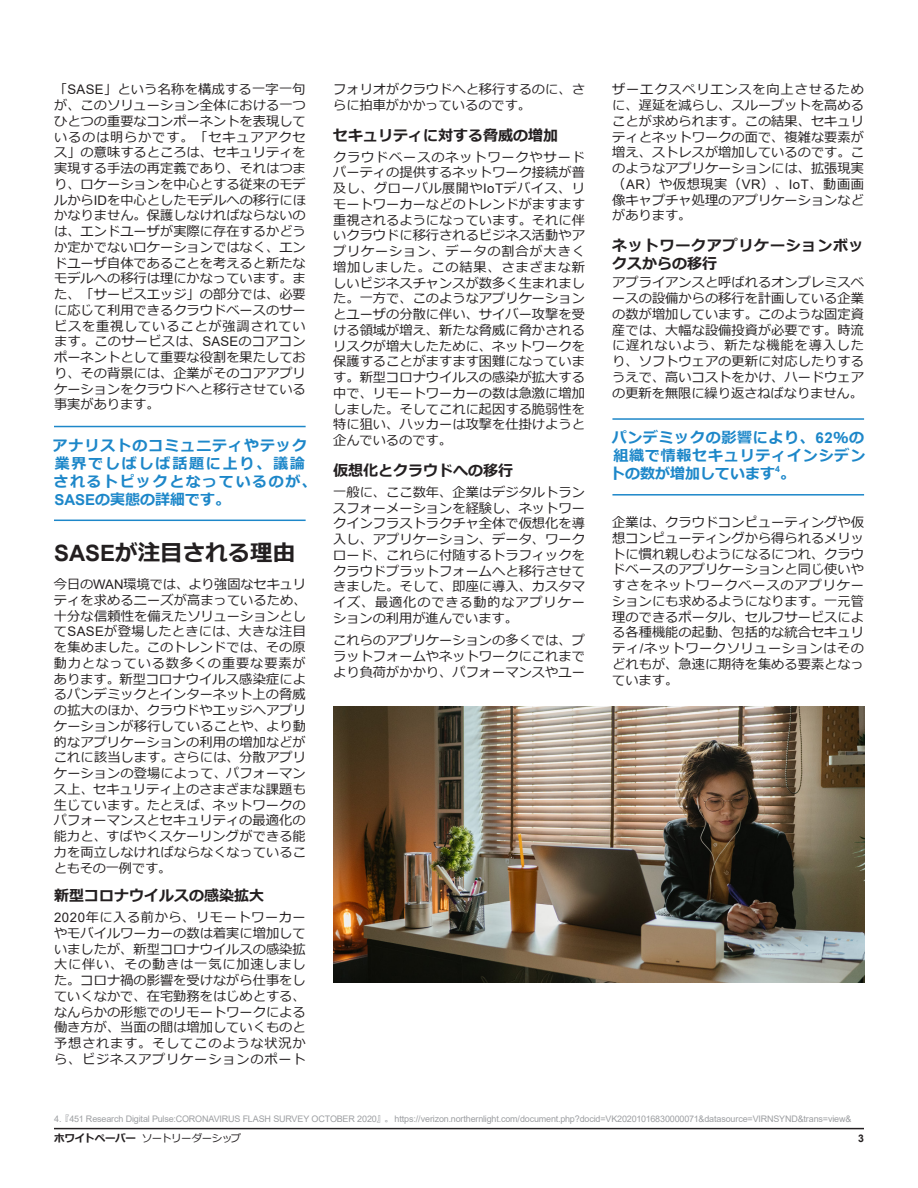
<style>
.page{position:relative;width:918px;height:1188px;background:#fff}
.page>*{position:absolute;margin:0;border:0;box-sizing:border-box;transform-origin:0 0}
.Body_Text__Regular{font:700 22.5px "Meiryo";color:#231f20}
.Call_outs__blue{font:700 15px/18px "Meiryo";letter-spacing:.105em;color:#1d87c9}
.Call_outs__blue-2{font:700 15px/18px "Meiryo";letter-spacing:.055em;color:#1d87c9;text-align:justify}
.Body_Text__Regular-2{font:700 15px "Meiryo";color:#231f20}
.Body_Text__Regular-3{font:700 15px/18px "Meiryo";letter-spacing:.05em;color:#231f20}
.Body_Text__Regular-4{font:13.2px/15.8px "Meiryo";letter-spacing:.005em;color:#231f20;text-align:justify}
.t1{font:10.5px "Meiryo";letter-spacing:-.045em;color:#231f20}
.t2{font:700 10.5px "Arial";color:#231f20}
.Legal{font:9px "Arial";letter-spacing:-.02em;color:#9d9fa2}
.Call_outs__blue-3{font:700 8.7px "Arial";color:#1d87c9}
.s1{font-family:"Arial"}
.s2{font-family:"Meiryo"}
.s3{font-weight:700}
</style>
<div class="page">
<hr style="left:54px;top:1128px;width:810px;height:1px;background:#231f20">
<img style="left:333px;top:706px;width:531px;height:277px">
<hr style="left:612px;top:418px;width:252px;height:2px;background:#1d87c9">
<hr style="left:612px;top:494px;width:252px;height:2px;background:#1d87c9">
<hr style="left:54px;top:426px;width:252px;height:1px;background:#1d87c9">
<hr style="left:54px;top:520px;width:252px;height:1px;background:#1d87c9">
<p class="Body_Text__Regular-4" style="left:54px;top:82px;width:253px">「<span class="s1">SASE</span>」という名称を構成する一字一句が、このソリューション全体における一つひとつの重要なコンポーネントを表現しているのは明らかです。「セキュアアクセス」の意味するところは、セキュリティを実現する手法の再定義であり、それはつまり、ロケーションを中心とする従来のモデルから<span class="s1">ID</span>を中心としたモデルへの移行にほかなりません。保護しなければならないのは、エンドユーザが実際に存在するかどうか定かでないロケーションではなく、エンドユーザ自体であることを考えると新たなモデルへの移行は理にかなっています。また、「サービスエッジ」の部分では、必要に応じて利用できるクラウドベースのサービスを重視していることが強調されています。このサービスは、<span class="s1">SASE</span>のコアコンポーネントとして重要な役割を果たしており、その背景には、企業がそのコアアプリケーションをクラウドへと移行させている事実があります。</p>
<p class="Call_outs__blue" style="left:53px;top:437px;width:266px">アナリストのコミュニティやテック業界でしばしば話題に上り、議論されるトピックとなっているのが、<br><span class="s1">SASE</span>の実態の詳細です。</p>
<p class="Body_Text__Regular" style="left:54px;top:537px;width:243px"><span class="s1">SASE</span>が注目される理由</p>
<p class="Body_Text__Regular-4" style="left:54px;top:577px;width:254px">今日の<span class="s1">WAN</span>環境では、より強固なセキュリティを求めるニーズが高まっているため、十分な信頼性を備えたソリューションとして<span class="s1">SASE</span>が登場したときには、大きな注目を集めました。このトレンドでは、その原動力となっている数多くの重要な要素があります。新型コロナウイルス感染症によるパンデミックとインターネット上の脅威の拡大のほか、クラウドやエッジへアプリケーションが移行していることや、より動的なアプリケーションの利用の増加などがこれに該当します。さらには、分散アプリケーションの登場によって、パフォーマンス上、セキュリティ上のさまざまな課題も生じています。たとえば、ネットワークのパフォーマンスとセキュリティの最適化の能力と、すばやくスケーリングができる能力を両立しなければならなくなっていることもその一例です。</p>
<p class="Body_Text__Regular-2" style="left:54px;top:885px;width:211px">新型コロナウイルスの感染拡大</p>
<p class="Body_Text__Regular-4" style="left:54px;top:910px;width:253px"><span class="s1">2020</span>年に入る前から、リモートワーカーやモバイルワーカーの数は着実に増加していましたが、新型コロナウイルスの感染拡大に伴い、その動きは一気に加速しました。コロナ禍の影響を受けながら仕事をしていくなかで、在宅勤務をはじめとする、なんらかの形態でのリモートワークによる働き方が、当面の間は増加していくものと予想されます。そしてこのような状況から、ビジネスアプリケーションのポート</p>
<p class="Body_Text__Regular-4" style="left:333px;top:82px;width:253px">フォリオがクラウドへと移行するのに、さらに拍車がかかっているのです。</p>
<p class="Body_Text__Regular-2" style="left:333px;top:125px;width:226px">セキュリティに対する脅威の増加</p>
<p class="Body_Text__Regular-4" style="left:333px;top:150px;width:253px">クラウドベースのネットワークやサードパーティの提供するネットワーク接続が普及し、グローバル展開や<span class="s1">IoT</span>デバイス、リモートワーカーなどのトレンドがますます重視されるようになっています。それに伴いクラウドに移行されるビジネス活動やアプリケーション、データの割合が大きく増加しました。この結果、さまざまな新しいビジネスチャンスが数多く生まれました。一方で、このようなアプリケーションとユーザの分散に伴い、サイバー攻撃を受ける領域が増え、新たな脅威に脅かされるリスクが増大したために、ネットワークを保護することがますます困難になっています。新型コロナウイルスの感染が拡大する中で、リモートワーカーの数は急激に増加しました。そしてこれに起因する脆弱性を特に狙い、ハッカーは攻撃を仕掛けようと企んでいるのです。</p>
<p class="Body_Text__Regular-2" style="left:333px;top:460px;width:181px">仮想化とクラウドへの移行</p>
<p class="Body_Text__Regular-4" style="left:333px;top:485px;width:253px">一般に、ここ数年、企業はデジタルトランスフォーメーションを経験し、ネットワークインフラストラクチャ全体で仮想化を導入し、アプリケーション、データ、ワークロード、これらに付随するトラフィックをクラウドプラットフォームへと移行させてきました。そして、即座に導入、カスタマイズ、最適化のできる動的なアプリケーションの利用が進んでいます。</p>
<p class="Body_Text__Regular-4" style="left:333px;top:633px;width:253px">これらのアプリケーションの多くでは、プラットフォームやネットワークにこれまでより負荷がかかり、パフォーマンスやユー</p>
<p class="Body_Text__Regular-4" style="left:612px;top:82px;width:253px">ザーエクスペリエンスを向上させるために、遅延を減らし、スループットを高めることが求められます。この結果、セキュリティとネットワークの面で、複雑な要素が増え、ストレスが増加しているのです。このようなアプリケーションには、拡張現実（<span class="s1">AR</span>）や仮想現実（<span class="s1">VR</span>）、<span class="s1">IoT</span>、動画画像キャプチャ処理のアプリケーションなどがあります。</p>
<p class="Body_Text__Regular-3" style="left:612px;top:237px;width:253px">ネットワークアプリケーションボックスからの移行</p>
<p class="Body_Text__Regular-4" style="left:612px;top:275px;width:253px">アプライアンスと呼ばれるオンプレミスベースの設備からの移行を計画している企業の数が増加しています。このような固定資産では、大幅な設備投資が必要です。時流に遅れないよう、新たな機能を導入したり、ソフトウェアの更新に対応したりするうえで、高いコストをかけ、ハードウェアの更新を無限に繰り返さねばなりません。</p>
<p class="Call_outs__blue-2" style="left:610px;top:430px;width:257px">パンデミックの影響により、<span class="s1">62</span>％の組織で情報セキュリティインシデントの数が増加しています。</p>
<p class="Call_outs__blue-3" style="left:775px;top:463px;width:6px">4</p>
<p class="Body_Text__Regular-4" style="left:612px;top:515px;width:253px">企業は、クラウドコンピューティングや仮想コンピューティングから得られるメリットに慣れ親しむようになるにつれ、クラウドベースのアプリケーションと同じ使いやすさをネットワークベースのアプリケーションにも求めるようになります。一元管理のできるポータル、セルフサービスによる各種機能の起動、包括的な統合セキュリティ<span class="s1">/</span>ネットワークソリューションはそのどれもが、急速に期待を集める要素となっています。</p>
<p class="Legal" style="left:54px;top:1112px;width:799px">4.<span class="s2">『</span>451 Research Digital Pulse:CORONAVIRUS FLASH SURVEY OCTOBER 2020<span class="s2">』。</span>https://verizon.northernlight.com/document.php?docid=VK20201016830000071&amp;datasource=VIRNSYND&amp;trans=view&amp;</p>
<p class="t1" style="left:54px;top:1131px;width:189px"><span class="s3">ホワイトペーパー</span> ソートリーダーシップ</p>
<p class="t2" style="left:858px;top:1131px;width:7px">3</p>
</div>
